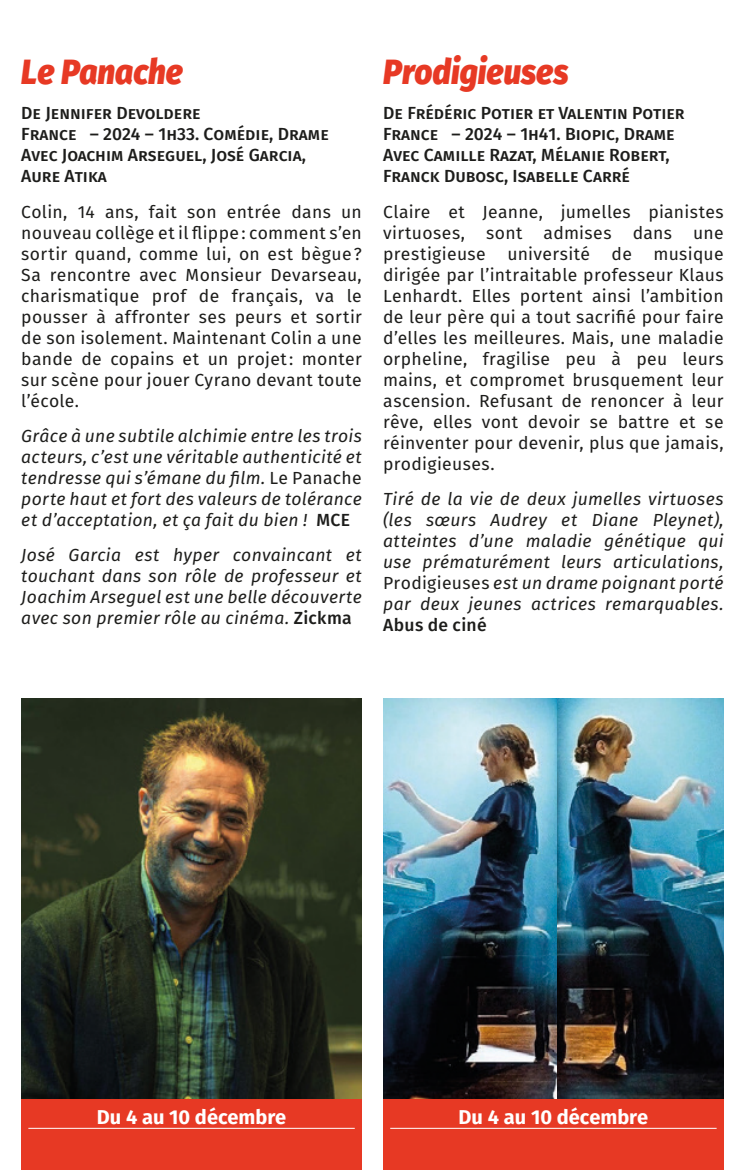
<style>
.page{position:relative;width:745px;height:1170px;background:#fff}
.page>*{position:absolute;margin:0;border:0;box-sizing:border-box;transform-origin:0 0}
._1_Titre{font:italic 800 35px "Fira Sans";color:#e73924;scale:.9 1}
._4_Horaires{font:700 20px "Fira Sans";color:#fff}
._3_Txt_c{font:17.5px/21px "Fira Sans";letter-spacing:.015em;color:#1d1d1b;text-align:justify}
._3_Txt_c-2{font:italic 17.5px/21px "Fira Sans";letter-spacing:.015em;color:#1d1d1b;text-align:justify}
._2_Distri{font:500 17.5px/21px "Fira Sans";color:#1d1d1b}
.s1{font-style:normal}
.s2{font-weight:500;font-style:normal}
</style>
<div class="page">
<div style="left:21px;top:1098px;width:340px;height:71px;background:#e73924"></div>
<hr style="left:28px;top:1127px;width:326px;height:1px;background:#fff">
<div style="left:383px;top:1098px;width:340px;height:71px;background:#e73924"></div>
<hr style="left:390px;top:1127px;width:326px;height:1px;background:#fff">
<img style="left:21px;top:698px;width:340px;height:400px">
<img style="left:383px;top:698px;width:173px;height:400px">
<img style="left:556px;top:698px;width:167px;height:400px">
<p class="_1_Titre" style="left:21px;top:40px;width:181px">Le Panache</p>
<p class="_2_Distri" style="left:21px;top:102px;width:181px">De Jennifer Devoldere</p>
<p class="_2_Distri" style="left:21px;top:123px;width:309px">France – 2024 – 1h33. Comédie, Drame</p>
<p class="_2_Distri" style="left:21px;top:144px;width:286px">Avec Joachim Arseguel, José Garcia,<br>Aure Atika</p>
<p class="_3_Txt_c" style="left:21px;top:200px;width:342px">Colin, 14 ans, fait son entrée dans un nouveau collège et il flippe: comment s’en sortir quand, comme lui, on est bègue?<br>Sa rencontre avec Monsieur Devarseau, charismatique prof de français, va le pousser à affronter ses peurs et sortir de son isolement. Maintenant Colin a une bande de copains et un projet: monter sur scène pour jouer Cyrano devant toute l’école.</p>
<p class="_3_Txt_c-2" style="left:21px;top:425px;width:342px">Grâce à une subtile alchimie entre les trois acteurs, c’est une véritable authenticité et tendresse qui s’émane du film. <span class="s1">Le Panache </span>porte haut et fort des valeurs de tolérance et d’acceptation, et ça fait du bien ! <span class="s2">MCE</span></p>
<p class="_3_Txt_c-2" style="left:21px;top:544px;width:342px">José Garcia est hyper convaincant et touchant dans son rôle de professeur et Joachim Arseguel est une belle découverte avec son premier rôle au cinéma. <span class="s2">Zickma</span></p>
<p class="_1_Titre" style="left:383px;top:40px;width:207px">Prodigieuses</p>
<p class="_2_Distri" style="left:383px;top:102px;width:303px">De Frédéric Potier et Valentin Potier</p>
<p class="_2_Distri" style="left:383px;top:123px;width:293px">France – 2024 – 1h41. Biopic, Drame</p>
<p class="_2_Distri" style="left:383px;top:144px;width:288px">Avec Camille Razat, Mélanie Robert,<br>Franck Dubosc, Isabelle Carré</p>
<p class="_3_Txt_c" style="left:383px;top:200px;width:342px">Claire et Jeanne, jumelles pianistes virtuoses, sont admises dans une prestigieuse université de musique dirigée par l’intraitable professeur Klaus Lenhardt. Elles portent ainsi l’ambition de leur père qui a tout sacrifié pour faire d’elles les meilleures. Mais, une maladie orpheline, fragilise peu à peu leurs mains, et compromet brusquement leur ascension. Refusant de renoncer à leur rêve, elles vont devoir se battre et se réinventer pour devenir, plus que jamais, prodigieuses.</p>
<p class="_3_Txt_c-2" style="left:383px;top:488px;width:342px">Tiré de la vie de deux jumelles virtuoses (les sœurs Audrey et Diane Pleynet), atteintes d’une maladie génétique qui use prématurément leurs articulations, <span class="s1">Prodigieuses</span> est un drame poignant porté par deux jeunes actrices remarquables.<br><span class="s2">Abus de ciné</span></p>
<p class="_4_Horaires" style="left:97px;top:1100px;width:191px">Du 4 au 10 décembre</p>
<p class="_4_Horaires" style="left:458px;top:1100px;width:191px">Du 4 au 10 décembre</p>
</div>
